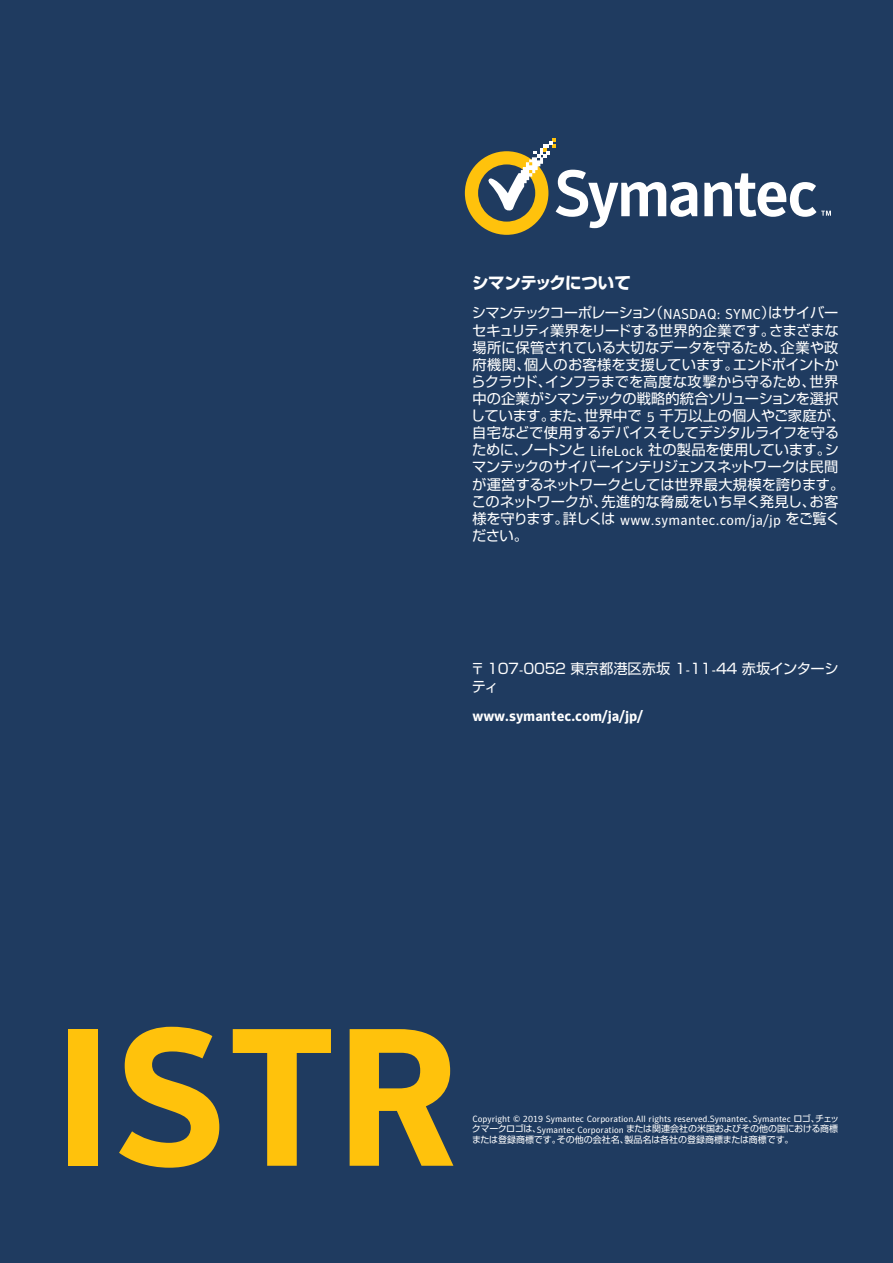
<style>
.page{position:relative;width:893px;height:1263px;background:#1f3b60}
.page>*{position:absolute;margin:0;border:0;box-sizing:border-box;transform-origin:0 0}
.t1{font:700 194.4px "Symantec Sans";color:#ffc20c}
.t2{font:700 16.5px "Shin Go Pro";letter-spacing:-.025em;color:#fff}
.t3{font:14.25px/17.1px "Shin Go Pro";letter-spacing:-.015em;color:#fff}
.t4{font:14.25px "Symantec Sans";letter-spacing:.015em;color:#fff}
.t5{font:700 14.25px "Symantec Sans";color:#fff}
.t6{font:9px "Shin Go Pro";letter-spacing:-.01em;color:#fff}
.t7{font:9px "Symantec Sans";color:#fff}
.s1{font-family:"Symantec Sans"}
.s2{font-family:"Shin Go Pro"}
</style>
<div class="page">
<svg style="left:704px;top:173px;width:127px;height:44px"></svg>
<svg style="left:465px;top:138px;width:232px;height:97px"></svg>
<p class="t2" style="left:472px;top:269px;width:160px">シマンテックについて</p>
<p class="t3" style="left:471px;top:303px;width:376px">シマンテックコーポレーション（<span class="s1">NASDAQ: SYMC</span>）はサイバーセキュリティ業界をリードする世界的企業です。さまざまな場所に保管されている大切なデータを守るため、企業や政府機関、個人のお客様を支援しています。エンドポイントからクラウド、インフラまでを高度な攻撃から守るため、世界中の企業がシマンテックの戦略的統合ソリューションを選択しています。また、世界中で <span class="s1">5</span> 千万以上の個人やご家庭が、自宅などで使用するデバイスそしてデジタルライフを守るために、ノートンと <span class="s1">LifeLock</span> 社の製品を使用しています。シマンテックのサイバーインテリジェンスネットワークは民間が運営するネットワークとしては世界最大規模を誇ります。このネットワークが、先進的な脅威をいち早く発見し、お客</p>
<p class="t4" style="left:472px;top:511px;width:369px"><span class="s2">様を守ります。詳しくは</span> www.symantec.com/ja/jp <span class="s2">をご覧く</span></p>
<p class="t3" style="left:472px;top:525px;width:57px">ださい。</p>
<p class="t3" style="left:470px;top:659px;width:370px">〒１０７<span class="s1">-</span>００５２東京都港区赤坂１<span class="s1">-</span>１１<span class="s1">-</span>４４赤坂インターシティ</p>
<p class="t5" style="left:472px;top:708px;width:172px">www.symantec.com/ja/jp/</p>
<h1 class="t1" style="left:53px;top:982px;width:409px">ISTR</h1>
<p class="t7" style="left:472px;top:1114px;width:368px">Copyright © 2019 Symantec Corporation.All rights reserved.Symantec<span class="s2">、</span>Symantec <span class="s2">ロゴ、チェッ</span></p>
<p class="t6" style="left:472px;top:1121px;width:368px">クマークロゴは、<span class="s1">Symantec Corporation</span> または関連会社の米国およびその他の国における商標</p>
<p class="t6" style="left:472px;top:1132px;width:323px">または登録商標です。その他の会社名、製品名は各社の登録商標または商標です。</p>
</div>
